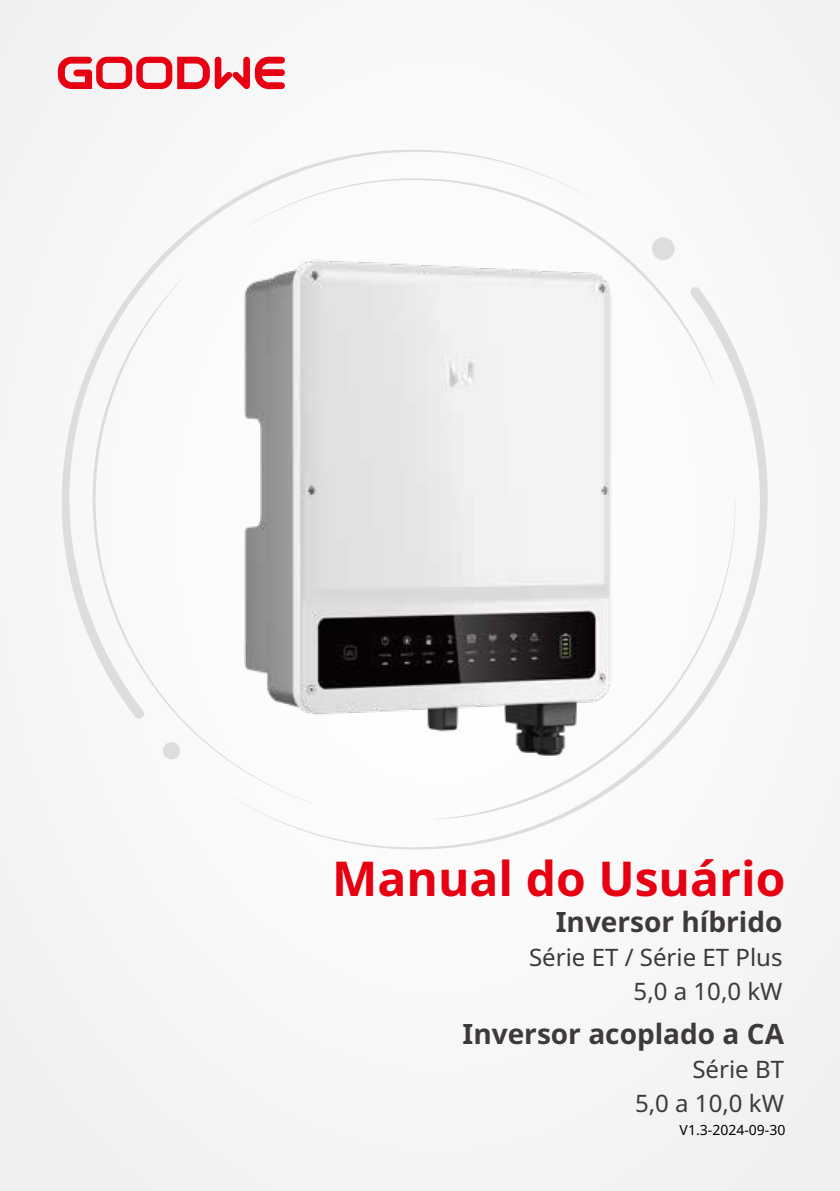
<style>
.page{position:relative;width:840px;height:1191px;background:#fff}
.page>*{position:absolute;margin:0;border:0;box-sizing:border-box;transform-origin:0 0}
.t1{font:700 48px "Noto Sans";color:#e60012}
.t2{font:700 28px "Noto Sans";color:#3e3a39}
.t3{font:24px/33.6px "Noto Sans";color:#3e3a39;text-align:right}
.t4{font:14px "Noto Sans";color:#000}
</style>
<div class="page">
<div style="left:1px;top:0;width:837px;height:1190px;background:#f6f6f6"></div>
<svg style="left:62px;top:150px;width:481px;height:496px"></svg>
<svg style="left:252px;top:311px;width:516px;height:538px"></svg>
<svg style="left:93px;top:278px;width:218px;height:525px"></svg>
<svg style="left:435px;top:499px;width:300px;height:320px"></svg>
<svg style="left:246px;top:175px;width:468px;height:210px"></svg>
<svg style="left:58px;top:57px;width:227px;height:32px"></svg>
<img style="left:163px;top:241px;width:531px;height:532px">
<h1 class="t1" style="left:332px;top:845px;width:454px">Manual do Usuário</h1>
<p class="t2" style="left:555px;top:902px;width:228px">Inversor híbrido</p>
<p class="t3" style="left:529px;top:941px;width:255px">Série ET / Série ET Plus<br>5,0 a 10,0 kW</p>
<p class="t2" style="left:462px;top:1014px;width:323px">Inversor acoplado a CA</p>
<p class="t3" style="left:634px;top:1053px;width:150px">Série BT<br>5,0 a 10,0 kW</p>
<p class="t4" style="left:679px;top:1120px;width:107px">V1.3-2024-09-30</p>
</div>
